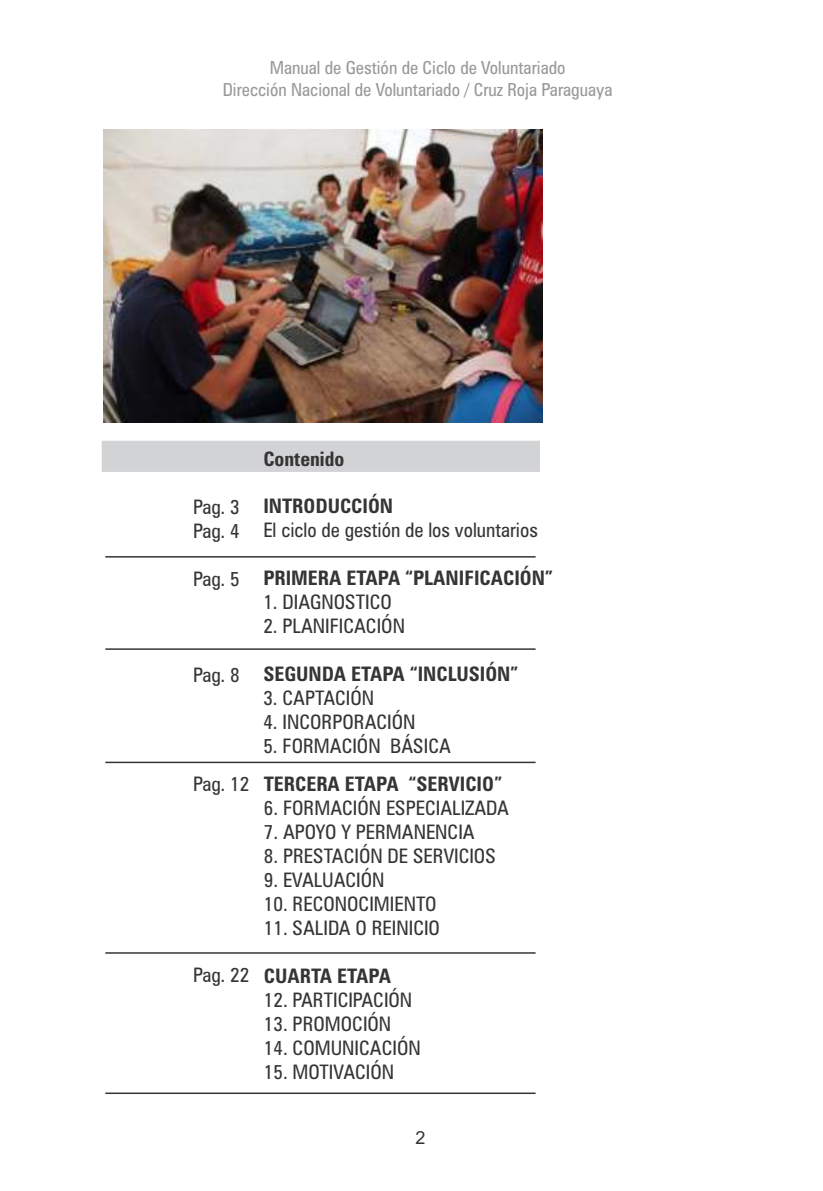
<style>
.page{position:relative;width:823px;height:1191px;background:#fff}
.page>*{position:absolute;margin:0;border:0;box-sizing:border-box;transform-origin:0 0}
.t1{font:condensed 20px/24px "Zurich BT";color:#373435}
.t2{font:700 condensed 20px "Zurich BT";color:#373435}
.t3{font:condensed 18px/21.6px "Zurich BT";color:#96989a;text-align:center}
.t4{font:18px "Arial";color:#373435}
</style>
<div class="page">
<div style="left:101px;top:440px;width:439px;height:32px;background:#d2d3d5"></div>
<img style="left:103px;top:130px;width:439px;height:292px">
<hr style="left:105px;top:556px;width:430px;height:1px;background:#373435">
<hr style="left:105px;top:648px;width:430px;height:2px;background:#373435">
<hr style="left:105px;top:761px;width:430px;height:2px;background:#373435">
<hr style="left:105px;top:952px;width:430px;height:1px;background:#373435">
<hr style="left:105px;top:1092px;width:430px;height:2px;background:#373435">
<p class="t3" style="left:223px;top:59px;width:391px">Manual de Gestión de Ciclo de Voluntariado<br>Dirección Nacional de Voluntariado / Cruz Roja Paraguaya</p>
<p class="t1" style="left:193px;top:497px;width:48px">Pag. 3<br>Pag. 4</p>
<p class="t1" style="left:193px;top:569px;width:48px">Pag. 5</p>
<p class="t1" style="left:193px;top:665px;width:48px">Pag. 8</p>
<p class="t1" style="left:193px;top:773px;width:58px">Pag. 12</p>
<p class="t1" style="left:193px;top:965px;width:58px">Pag. 22</p>
<p class="t2" style="left:263px;top:450px;width:82px">Contenido</p>
<p class="t2" style="left:263px;top:498px;width:131px">INTRODUCCIÓN</p>
<p class="t1" style="left:263px;top:520px;width:276px">El ciclo de gestión de los voluntarios</p>
<p class="t2" style="left:263px;top:570px;width:291px">PRIMERA ETAPA “PLANIFICACIÓN”</p>
<p class="t1" style="left:263px;top:592px;width:130px">1. DIAGNOSTICO</p>
<p class="t1" style="left:263px;top:616px;width:143px">2. PLANIFICACIÓN</p>
<p class="t2" style="left:263px;top:666px;width:256px">SEGUNDA ETAPA “INCLUSIÓN”</p>
<p class="t1" style="left:263px;top:688px;width:112px">3. CAPTACIÓN</p>
<p class="t1" style="left:263px;top:712px;width:154px">4. INCORPORACIÓN</p>
<p class="t1" style="left:263px;top:736px;width:189px">5. FORMACIÓN BÁSICA</p>
<p class="t2" style="left:264px;top:776px;width:240px">TERCERA ETAPA “SERVICIO”</p>
<p class="t1" style="left:264px;top:798px;width:246px">6. FORMACIÓN ESPECIALIZADA</p>
<p class="t1" style="left:264px;top:822px;width:212px">7. APOYO Y PERMANENCIA</p>
<p class="t1" style="left:264px;top:846px;width:233px">8. PRESTACIÓN DE SERVICIOS</p>
<p class="t1" style="left:264px;top:870px;width:122px">9. EVALUACIÓN</p>
<p class="t1" style="left:264px;top:894px;width:174px">10. RECONOCIMIENTO</p>
<p class="t1" style="left:264px;top:917px;width:178px">11. SALIDA O REINICIO</p>
<p class="t2" style="left:264px;top:967px;width:129px">CUARTA ETAPA</p>
<p class="t1" style="left:264px;top:989px;width:150px">12. PARTICIPACIÓN</p>
<p class="t1" style="left:264px;top:1013px;width:129px">13. PROMOCIÓN</p>
<p class="t1" style="left:264px;top:1037px;width:158px">14. COMUNICACIÓN</p>
<p class="t1" style="left:264px;top:1061px;width:132px">15. MOTIVACIÓN</p>
<p class="t4" style="left:415px;top:1130px;width:12px">2</p>
</div>
